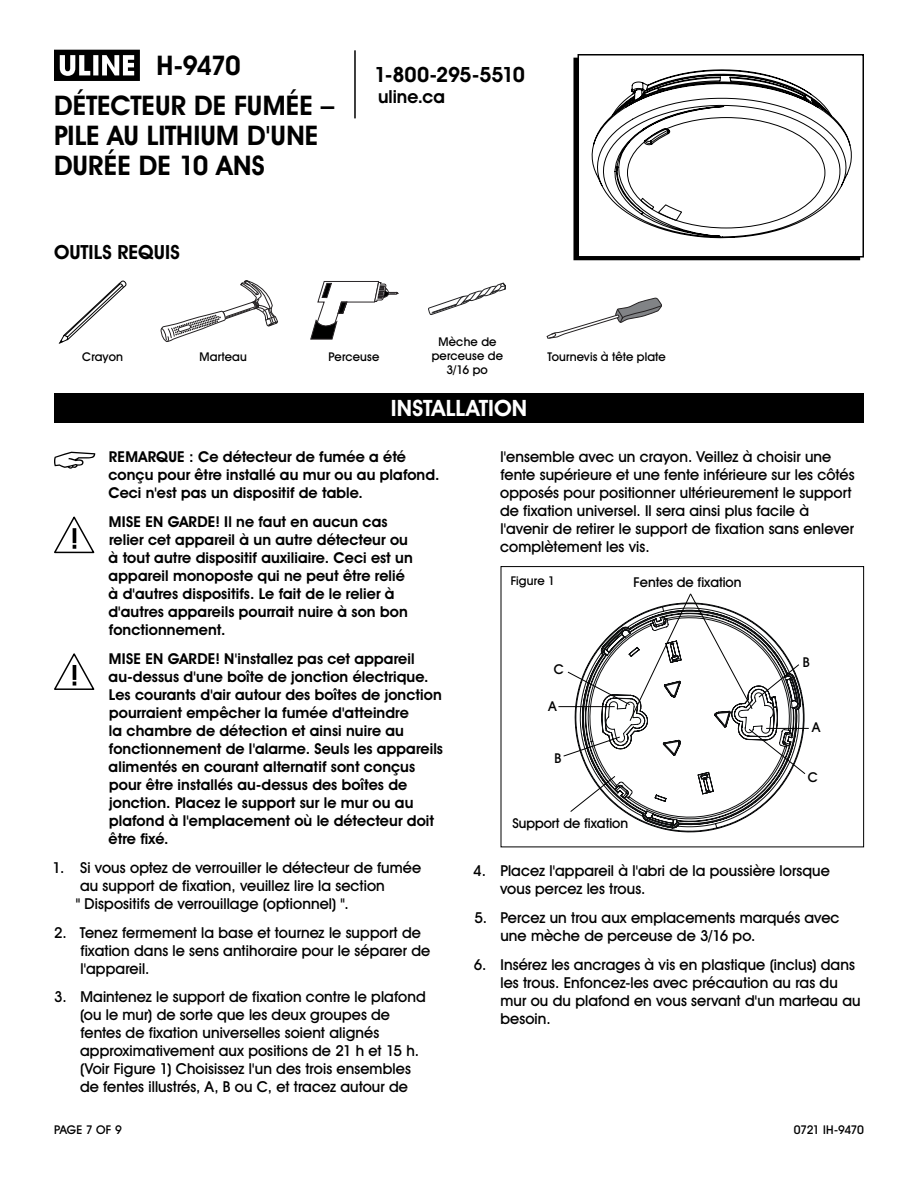
<style>
.page{position:relative;width:918px;height:1188px;background:#fff}
.page>*{position:absolute;margin:0;border:0;box-sizing:border-box;transform-origin:0 0}
.t1{font:700 27px/30px "Uline Two Knine";letter-spacing:.005em;color:#000}
.t2{font:700 22.5px "Uline Two Knine";letter-spacing:.005em;color:#fff}
.t3{font:700 21px "Uline Two Knine";letter-spacing:-.02em;color:#000}
.t4{font:700 19.5px "Uline Two Knine";letter-spacing:.005em;color:#000}
.t5{font:700 18px "Uline Two Knine";color:#000}
.t6{font:15px/18px "Uline Two Knine";letter-spacing:.005em;color:#000}
.t7{font:700 15px/18px "Uline Two Knine";letter-spacing:.005em;color:#000}
.t8{font:13.5px "Uline Two Knine";color:#000}
.t9{font:12px/14.4px "Uline Two Knine";letter-spacing:.01em;color:#000;text-align:center}
.t10{font:12px "Uline Two Knine";letter-spacing:-.03em;color:#000}
</style>
<div class="page">
<hr style="left:354px;top:50px;width:2px;height:68px;background:#000">
<svg style="left:54px;top:50px;width:86px;height:31px"></svg>
<div style="left:573px;top:58px;width:287px;height:202px;border:2px solid #000"></div>
<div style="left:578px;top:55px;width:285px;height:202px;background:#fff"></div>
<div style="left:578px;top:54px;width:286px;height:204px;border:2px solid #000"></div>
<svg style="left:574px;top:685px;width:231px;height:148px"></svg>
<div style="left:501px;top:566px;width:363px;height:281px;border:1px solid #000"></div>
<svg style="left:570px;top:775px;width:46px;height:38px"></svg>
<hr style="left:558px;top:706px;width:57px;height:1px;background:#000">
<svg style="left:567px;top:593px;width:233px;height:129px"></svg>
<svg style="left:563px;top:736px;width:58px;height:21px"></svg>
<hr style="left:766px;top:728px;width:43px;height:1px;background:#000">
<svg style="left:748px;top:728px;width:58px;height:47px"></svg>
<svg style="left:54px;top:452px;width:41px;height:17px"></svg>
<svg style="left:54px;top:516px;width:40px;height:37px"></svg>
<svg style="left:54px;top:653px;width:40px;height:37px"></svg>
<div style="left:54px;top:393px;width:810px;height:30px;background:#000"></div>
<svg style="left:591px;top:69px;width:261px;height:170px"></svg>
<svg style="left:640px;top:197px;width:43px;height:25px"></svg>
<svg style="left:59px;top:281px;width:68px;height:63px"></svg>
<svg style="left:161px;top:280px;width:117px;height:62px"></svg>
<svg style="left:310px;top:281px;width:89px;height:58px"></svg>
<svg style="left:428px;top:282px;width:78px;height:33px"></svg>
<svg style="left:547px;top:298px;width:115px;height:41px"></svg>
<h1 class="t1" style="left:157px;top:50px;width:86px">H-9470</h1>
<h1 class="t1" style="left:54px;top:90px;width:282px">DÉTECTEUR DE FUMÉE –<br>PILE AU LITHIUM D'UNE<br>DURÉE DE 10 ANS</h1>
<h3 class="t4" style="left:54px;top:241px;width:127px">OUTILS REQUIS</h3>
<h3 class="t3" style="left:374px;top:62px;width:152px">1-800-295-5510</h3>
<p class="t5" style="left:378px;top:86px;width:68px">uline.ca</p>
<p class="t9" style="left:82px;top:349px;width:42px">Crayon</p>
<p class="t9" style="left:200px;top:349px;width:49px">Marteau</p>
<p class="t9" style="left:328px;top:349px;width:52px">Perceuse</p>
<p class="t9" style="left:432px;top:334px;width:73px">Mèche de perceuse de<br>3/16 po</p>
<h2 class="t2" style="left:391px;top:395px;width:138px">INSTALLATION</h2>
<p class="t9" style="left:547px;top:349px;width:120px">Tournevis à tête plate</p>
<p class="t7" style="left:108px;top:448px;width:333px">REMARQUE : Ce détecteur de fumée a été conçu pour être installé au mur ou au plafond.<br>Ceci n'est pas un dispositif de table.</p>
<p class="t7" style="left:108px;top:513px;width:306px">MISE EN GARDE! Il ne faut en aucun cas relier cet appareil à un autre détecteur ou à tout autre dispositif auxiliaire. Ceci est un appareil monoposte qui ne peut être relié à d'autres dispositifs. Le fait de le relier à d'autres appareils pourrait nuire à son bon fonctionnement.</p>
<p class="t7" style="left:109px;top:650px;width:336px">MISE EN GARDE! N'installez pas cet appareil au-dessus d'une boîte de jonction électrique.<br>Les courants d'air autour des boîtes de jonction pourraient empêcher la fumée d'atteindre<br>la chambre de détection et ainsi nuire au fonctionnement de l'alarme. Seuls les appareils alimentés en courant alternatif sont conçus pour être installés au-dessus des boîtes de jonction. Placez le support sur le mur ou au plafond à l'emplacement où le détecteur doit être fixé.</p>
<p class="t6" style="left:76px;top:858px;width:347px;text-indent:-23px">1. Si vous optez de verrouiller le détecteur de fumée au support de fixation, veuillez lire la section<br>" Dispositifs de verrouillage (optionnel) ".</p>
<p class="t6" style="left:80px;top:923px;width:351px;text-indent:-26px">2. Tenez fermement la base et tournez le support de fixation dans le sens antihoraire pour le séparer de l'appareil.</p>
<p class="t6" style="left:80px;top:988px;width:347px;text-indent:-26px">3. Maintenez le support de fixation contre le plafond (ou le mur) de sorte que les deux groupes de fentes de fixation universelles soient alignés approximativement aux positions de 21 h et 15 h. (Voir Figure 1) Choisissez l'un des trois ensembles de fentes illustrés, A, B ou C, et tracez autour de</p>
<p class="t6" style="left:500px;top:448px;width:356px">l'ensemble avec un crayon. Veillez à choisir une fente supérieure et une fente inférieure sur les côtés opposés pour positionner ultérieurement le support de fixation universel. Il sera ainsi plus facile à l'avenir de retirer le support de fixation sans enlever complètement les vis.</p>
<p class="t8" style="left:633px;top:574px;width:110px">Fentes de fixation</p>
<p class="t9" style="left:511px;top:573px;width:46px">Figure 1</p>
<p class="t8" style="left:554px;top:661px;width:12px">C</p>
<p class="t8" style="left:549px;top:698px;width:10px">A</p>
<p class="t8" style="left:554px;top:750px;width:8px">B</p>
<p class="t8" style="left:512px;top:815px;width:117px">Support de fixation</p>
<p class="t8" style="left:803px;top:654px;width:8px">B</p>
<p class="t8" style="left:812px;top:719px;width:10px">A</p>
<p class="t8" style="left:808px;top:768px;width:12px">C</p>
<p class="t6" style="left:500px;top:862px;width:331px;text-indent:-27px">4. Placez l'appareil à l'abri de la poussière lorsque vous percez les trous.</p>
<p class="t6" style="left:500px;top:908px;width:341px;text-indent:-26px">5. Percez un trou aux emplacements marqués avec une mèche de perceuse de 3/16 po.</p>
<p class="t6" style="left:500px;top:955px;width:362px;text-indent:-27px">6. Insérez les ancrages à vis en plastique (inclus) dans les trous. Enfoncez-les avec précaution au ras du mur ou du plafond en vous servant d'un marteau au besoin.</p>
<p class="t9" style="left:54px;top:1122px;width:69px">PAGE 7 OF 9</p>
<p class="t10" style="left:794px;top:1122px;width:72px">0721 IH-9470</p>
</div>
